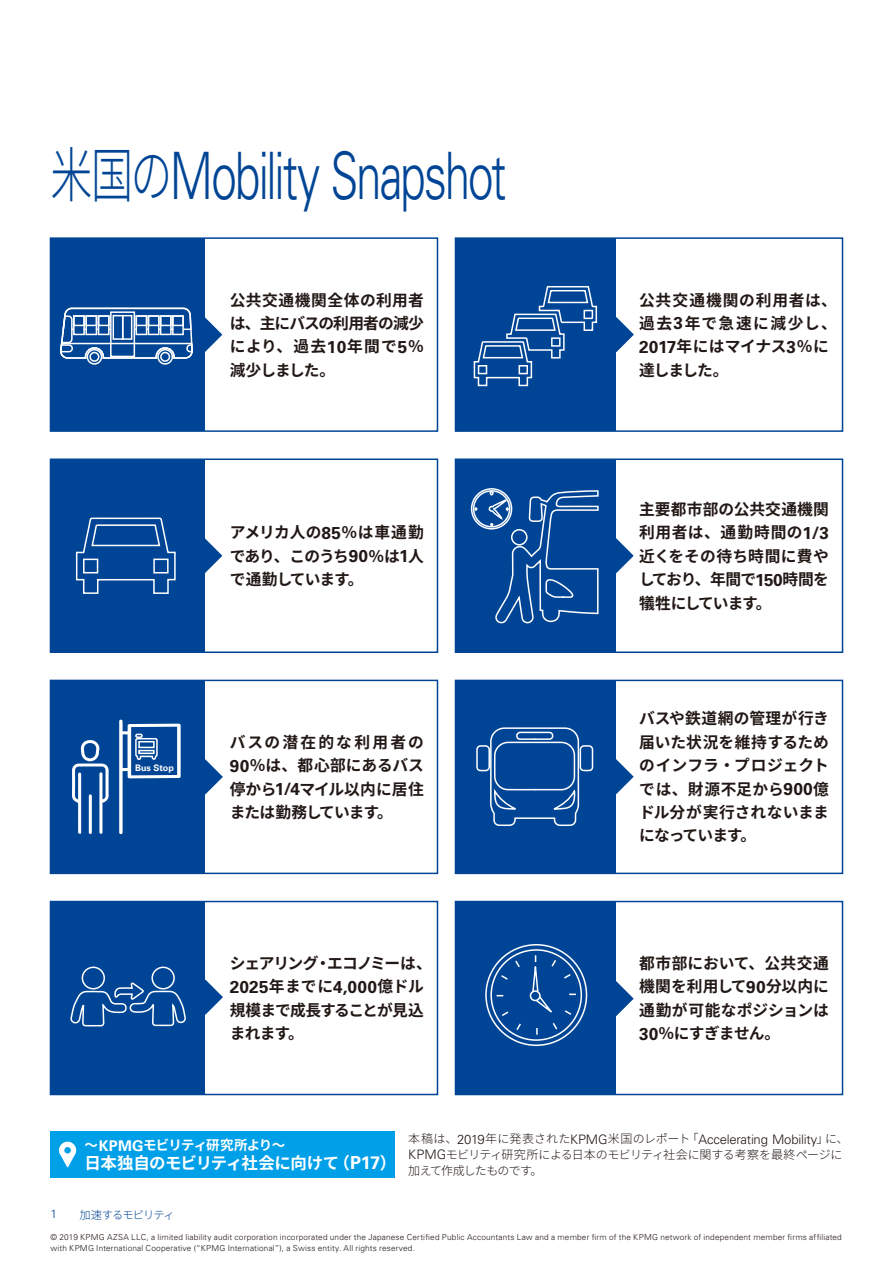
<style>
.page{position:relative;width:893px;height:1263px;background:#fff}
.page>*{position:absolute;margin:0;border:0;box-sizing:border-box;transform-origin:0 0}
.t1{font:300 65.4px "Univers LT Std";letter-spacing:-.045em;color:#004595;scale:.7 1}
.t2{font:700 17.1px "Univers LT Std";letter-spacing:.015em;color:#221815}
.t3{font:700 16.5px "Noto Sans CJ Kjp";letter-spacing:-.035em;color:#fff}
.t4{font:700 15.75px/23.4px "Noto Sans CJ Kjp";color:#221815;text-align:justify}
.t5{font:700 15.75px/23.4px "Noto Sans CJ Kjp";letter-spacing:.045em;color:#221815}
.t6{font:700 15.75px/23.4px "Noto Sans CJ Kjp";letter-spacing:-.055em;color:#221815}
.t7{font:700 15.75px "Noto Sans CJ Kjp";letter-spacing:-.07em;color:#221815}
.t8{font:700 13.5px "Noto Sans CJ Kjp";letter-spacing:-.06em;color:#fff}
.t9{font:300 13.05px "Univers LT Std";letter-spacing:-.015em;color:#221815}
.t10{font:300 12px/15.9px "Noto Sans CJ Kjp";letter-spacing:-.05em;color:#221815}
.t11{font:300 12px "Univers 45";color:#004595}
.t12{font:300 11.25px "Noto Sans CJ Kjp";letter-spacing:-.08em;color:#004595}
.t13{font:700 9px "Universfor KPMG";color:#fff}
.t14{font:300 8.25px/10.6px "Univers";letter-spacing:.02em;color:#221815}
.s1{font-family:"Noto Sans CJ Kjp";font-size:60px}
.s2{font-family:"Univers LT Std";font-size:17.1px}
.s3{font-family:"Noto Sans CJ Kjp";font-size:15.75px}
.s4{font-family:"Univers LT Std";font-size:14.7px}
.s5{font-family:"Univers LT Std";font-size:18px}
.s6{font-family:"Noto Sans CJ Kjp";font-size:12px}
.s7{font-family:"Univers LT Std";font-size:13.05px}
</style>
<div class="page">
<div style="left:50px;top:1131px;width:345px;height:47px;background:#00a0e9"></div>
<div style="left:455px;top:237px;width:388px;height:195px;border:2px solid #004595"></div>
<div style="left:50px;top:237px;width:388px;height:195px;border:2px solid #004595"></div>
<div style="left:455px;top:458px;width:388px;height:195px;border:2px solid #004595"></div>
<div style="left:50px;top:458px;width:388px;height:195px;border:2px solid #004595"></div>
<div style="left:455px;top:680px;width:388px;height:194px;border:2px solid #004595"></div>
<div style="left:50px;top:680px;width:388px;height:194px;border:2px solid #004595"></div>
<div style="left:455px;top:901px;width:388px;height:194px;border:2px solid #004595"></div>
<div style="left:50px;top:901px;width:388px;height:194px;border:2px solid #004595"></div>
<div style="left:50px;top:238px;width:155px;height:193px;background:#004595"></div>
<div style="left:87px;top:349px;width:15px;height:16px;border:2px solid #fff;border-radius:50%"></div>
<div style="left:157px;top:349px;width:16px;height:16px;border:2px solid #fff;border-radius:50%"></div>
<div style="left:160px;top:352px;width:10px;height:10px;border:2px solid #fff;border-radius:50%"></div>
<div style="left:89px;top:352px;width:10px;height:10px;border:2px solid #fff;border-radius:50%"></div>
<svg style="left:60px;top:307px;width:162px;height:52px"></svg>
<div style="left:50px;top:901px;width:155px;height:193px;background:#004595"></div>
<svg style="left:71px;top:966px;width:152px;height:130px"></svg>
<div style="left:455px;top:238px;width:161px;height:193px;background:#004595"></div>
<svg style="left:473px;top:286px;width:161px;height:101px"></svg>
<div style="left:455px;top:901px;width:161px;height:193px;background:#004595"></div>
<svg style="left:616px;top:981px;width:18px;height:35px"></svg>
<div style="left:455px;top:680px;width:161px;height:193px;background:#004595"></div>
<svg style="left:476px;top:727px;width:158px;height:100px"></svg>
<div style="left:455px;top:459px;width:161px;height:193px;background:#004595"></div>
<svg style="left:471px;top:488px;width:163px;height:165px"></svg>
<div style="left:50px;top:459px;width:155px;height:193px;background:#004595"></div>
<svg style="left:205px;top:538px;width:17px;height:35px"></svg>
<svg style="left:75px;top:517px;width:101px;height:77px"></svg>
<div style="left:50px;top:680px;width:155px;height:193px;background:#004595"></div>
<svg style="left:205px;top:759px;width:18px;height:35px"></svg>
<svg style="left:72px;top:740px;width:37px;height:94px"></svg>
<svg style="left:119px;top:720px;width:62px;height:114px"></svg>
<svg style="left:490px;top:948px;width:93px;height:93px"></svg>
<div style="left:485px;top:944px;width:102px;height:102px;border:2px solid #fff;border-radius:50%"></div>
<svg style="left:59px;top:1142px;width:17px;height:25px"></svg>
<h1 class="t1" style="left:50px;top:137px;width:653px"><span class="s1">米国の</span>Mobility Snapshot</h1>
<p class="t4" style="left:230px;top:288px;width:196px">公共交通機関全体の利用者は、主にバスの利用者の減少により、過去<span class="s2">10</span>年間で<span class="s2">5</span>％減少しました。</p>
<p class="t4" style="left:230px;top:521px;width:196px">アメリカ人の<span class="s2">85</span>％は車通勤であり、このうち<span class="s2">90</span>％は<span class="s2">1</span>人で通勤しています。</p>
<p class="t13" style="left:135px;top:762px;width:40px">Bus Stop</p>
<p class="t4" style="left:230px;top:731px;width:196px">バスの潜在的な利用者の<span class="s2">90</span>％は、都心部にあるバス停から<span class="s2">1/4</span>マイル以内に居住または勤務しています。</p>
<p class="t7" style="left:230px;top:954px;width:204px">シェアリング・エコノミーは、</p>
<p class="t2" style="left:230px;top:977px;width:196px">2025<span class="s3">年までに</span>4,000<span class="s3">億ドル</span></p>
<p class="t6" style="left:230px;top:998px;width:196px">規模まで成長することが見込まれます。</p>
<p class="t5" style="left:639px;top:288px;width:199px">公共交通機関の利用者は、過去<span class="s2">3</span>年で急速に減少し、<br><span class="s2">2017</span>年にはマイナス<span class="s2">3</span>％に達しました。</p>
<p class="t4" style="left:639px;top:498px;width:191px">主要都市部の公共交通機関利用者は、通勤時間の<span class="s2">1/3</span>近くをその待ち時間に費やしており、年間で<span class="s2">150</span>時間を犠牲にしています。</p>
<p class="t4" style="left:639px;top:707px;width:191px">バスや鉄道網の管理が行き届いた状況を維持するためのインフラ・プロジェクトでは、財源不足から<span class="s2">900</span>億ドル分が実行されないままになっています。</p>
<p class="t4" style="left:639px;top:952px;width:191px">都市部において、公共交通機関を利用して<span class="s2">90</span>分以内に通勤が可能なポジションは<span class="s2">30</span>％にすぎません。</p>
<p class="t8" style="left:84px;top:1138px;width:202px">～<span class="s4">KPMG</span>モビリティ研究所より～</p>
<p class="t3" style="left:84px;top:1153px;width:313px">日本独自のモビリティ社会に向けて（<span class="s5">P17</span>）</p>
<p class="t9" style="left:408px;top:1131px;width:442px"><span class="s6">本稿は、</span>2019<span class="s6">年に発表された</span>KPMG<span class="s6">米国のレポート「</span>Accelerating Mobility<span class="s6">」に、</span></p>
<p class="t10" style="left:408px;top:1147px;width:436px"><span class="s7">KPMG</span>モビリティ研究所による日本のモビリティ社会に関する考察を最終ページに加えて作成したものです。</p>
<p class="t11" style="left:50px;top:1207px;width:8px">1</p>
<p class="t12" style="left:79px;top:1209px;width:97px">加速するモビリティ</p>
<p class="t14" style="left:50px;top:1232px;width:793px">© 2019 KPMG AZSA LLC, a limited liability audit corporation incorporated under the Japanese Certified Public Accountants Law and a member firm of the KPMG network of independent member firms affiliated with KPMG International Cooperative (“KPMG International”), a Swiss entity. All rights reserved.</p>
</div>
